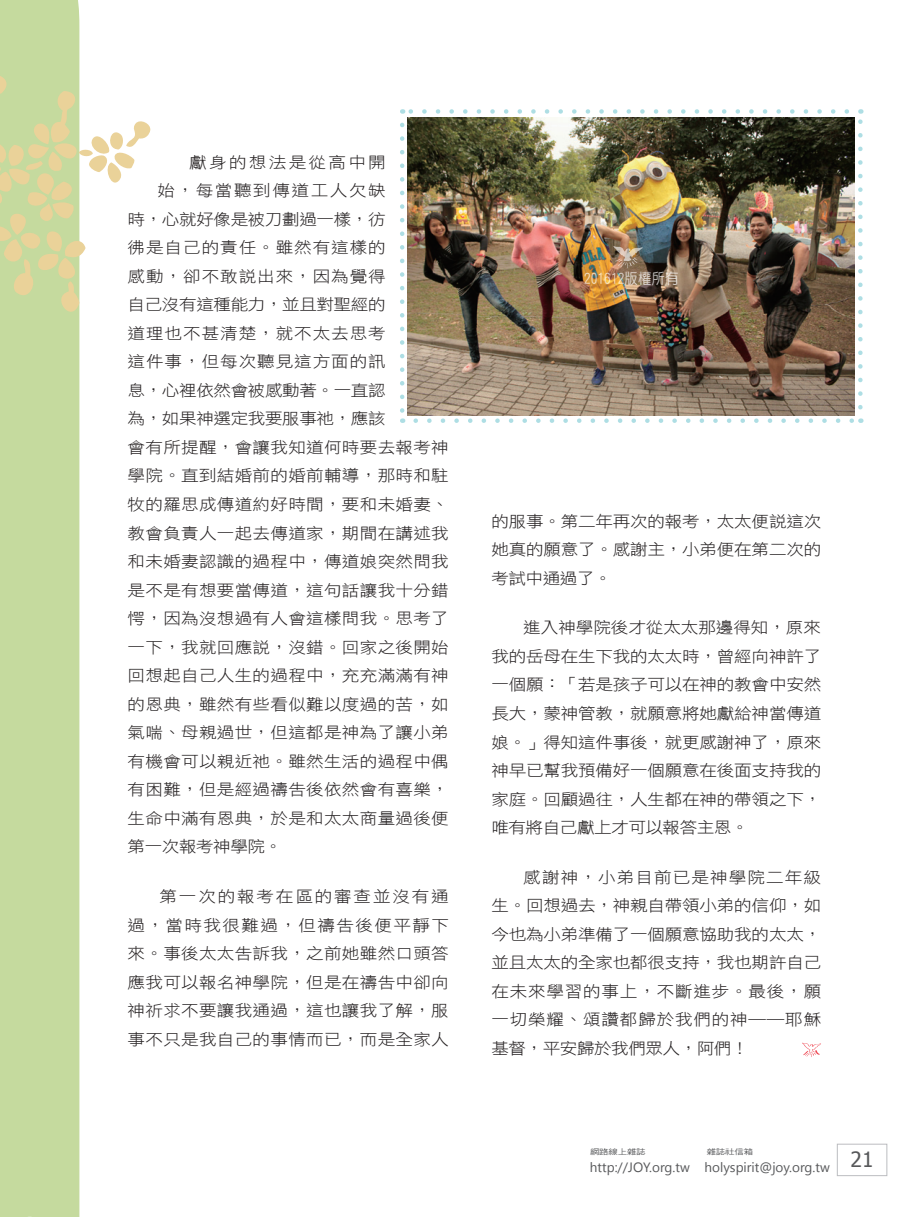
<style>
.page{position:relative;width:919px;height:1217px;background:#fff}
.page>*{position:absolute;margin:0;border:0;box-sizing:border-box;transform-origin:0 0}
.t1{font:15.75px/28.5px "DF Hei W3 WIN BF";letter-spacing:.015em;color:#231f20;text-align:justify;scale:1.11 1}
.t2{font:15.75px "DF Hei W3 WIN BF";letter-spacing:-.02em;color:#231f20;scale:1.11 1}
.t3{font:15.75px "DF Hei W3 WIN BF";letter-spacing:.055em;color:#231f20;scale:1.11 1}
.t4{font:15.75px "DF Hei W3 WIN BF";letter-spacing:.09em;color:#231f20;scale:1.11 1}
.t5{font:15.75px "DF Hei W3 WIN BF";letter-spacing:.13em;color:#231f20;scale:1.11 1}
.t6{font:15.75px "DF Hei W3 WIN BF";letter-spacing:-.025em;color:#231f20;scale:1.11 1}
.t7{font:15px "DF Yuan W5 WIN BF";color:#fff;scale:.9 1}
.t8{font:13.5px "Segoe UI";color:#57585a}
.t9{font:7.5px "DF Hei W5 WIN BF";letter-spacing:-.015em;color:#57585a;scale:1.25 1}
</style>
<div class="page">
<div style="left:837px;top:1143px;width:50px;height:32px;border:1px solid #bcbdc0"></div>
<div style="left:0;top:0;width:79px;height:1216px;background:#c5da9e"></div>
<svg style="left:0;top:14px;width:150px;height:312px"></svg>
<svg style="left:13px;top:1216px;width:35px;height:1px"></svg>
<svg style="left:802px;top:1042px;width:19px;height:14px"></svg>
<svg style="left:415px;top:418px;width:438px;height:5px"></svg>
<svg style="left:409px;top:109px;width:437px;height:5px"></svg>
<svg style="left:400px;top:125px;width:4px;height:298px"></svg>
<svg style="left:858px;top:109px;width:4px;height:298px"></svg>
<img style="left:408px;top:117px;width:446px;height:298px">
<svg style="left:613px;top:246px;width:29px;height:22px"></svg>
<p class="t5" style="left:189px;top:154px;width:178px">獻身的想法是從高中開</p>
<p class="t4" style="left:157px;top:182px;width:207px">始，每當聽到傳道工人欠缺</p>
<p class="t2" style="left:128px;top:211px;width:234px">時，心就好像是被刀劃過一樣，彷</p>
<p class="t3" style="left:128px;top:239px;width:234px">彿是自己的責任。雖然有這樣的</p>
<p class="t3" style="left:128px;top:268px;width:234px">感動，卻不敢說出來，因為覺得</p>
<p class="t2" style="left:128px;top:296px;width:234px">自己沒有這種能力，並且對聖經的</p>
<p class="t3" style="left:128px;top:325px;width:234px">道理也不甚清楚，就不太去思考</p>
<p class="t3" style="left:128px;top:353px;width:234px">這件事，但每次聽見這方面的訊</p>
<p class="t2" style="left:128px;top:382px;width:234px">息，心裡依然會被感動著。一直認</p>
<p class="t2" style="left:128px;top:410px;width:234px">為，如果神選定我要服事祂，應該</p>
<p class="t1" style="left:128px;top:433px;width:291px">會有所提醒，會讓我知道何時要去報考神</p>
<p class="t1" style="left:128px;top:461px;width:291px">學院。直到結婚前的婚前輔導，那時和駐</p>
<p class="t1" style="left:128px;top:490px;width:291px">牧的羅思成傳道約好時間，要和未婚妻、</p>
<p class="t1" style="left:128px;top:518px;width:291px">教會負責人一起去傳道家，期間在講述我</p>
<p class="t1" style="left:128px;top:547px;width:291px">和未婚妻認識的過程中，傳道娘突然問我</p>
<p class="t1" style="left:128px;top:575px;width:291px">是不是有想要當傳道，這句話讓我十分錯</p>
<p class="t1" style="left:128px;top:604px;width:291px">愕，因為沒想過有人會這樣問我。思考了</p>
<p class="t1" style="left:128px;top:632px;width:291px">一下，我就回應說，沒錯。回家之後開始</p>
<p class="t1" style="left:128px;top:661px;width:291px">回想起自己人生的過程中，充充滿滿有神</p>
<p class="t1" style="left:128px;top:689px;width:291px">的恩典，雖然有些看似難以度過的苦，如</p>
<p class="t1" style="left:128px;top:718px;width:291px">氣喘、母親過世，但這都是神為了讓小弟</p>
<p class="t1" style="left:128px;top:746px;width:291px">有機會可以親近祂。雖然生活的過程中偶</p>
<p class="t1" style="left:128px;top:775px;width:291px">有困難，但是經過禱告後依然會有喜樂，</p>
<p class="t1" style="left:128px;top:803px;width:291px">生命中滿有恩典，於是和太太商量過後便</p>
<p class="t6" style="left:128px;top:838px;width:141px">第一次報考神學院。</p>
<p class="t1" style="left:128px;top:881px;width:291px;text-indent:32px">第一次的報考在區的審查並沒有通過，當時我很難過，但禱告後便平靜下來。事後太太告訴我，之前她雖然口頭答應我可以報名神學院，但是在禱告中卻向神祈求不要讓我通過，這也讓我了解，服事不只是我自己的事情而已，而是全家人</p>
<p class="t7" style="left:584px;top:271px;width:106px">201612版權所有</p>
<p class="t1" style="left:491px;top:506px;width:298px">的服事。第二年再次的報考，太太便說這次她真的願意了。感謝主，小弟便在第二次的考試中通過了。</p>
<p class="t1" style="left:491px;top:613px;width:298px;text-indent:32px">進入神學院後才從太太那邊得知，原來我的岳母在生下我的太太時，曾經向神許了一個願：「若是孩子可以在神的教會中安然長大，蒙神管教，就願意將她獻給神當傳道娘。」得知這件事後，就更感謝神了，原來神早已幫我預備好一個願意在後面支持我的家庭。回顧過往，人生都在神的帶領之下，唯有將自己獻上才可以報答主恩。</p>
<p class="t1" style="left:491px;top:862px;width:298px;text-indent:32px">感謝神，小弟目前已是神學院二年級生。回想過去，神親自帶領小弟的信仰，如今也為小弟準備了一個願意協助我的太太，並且太太的全家也都很支持，我也期許自己在未來學習的事上，不斷進步。最後，願一切榮耀、頌讚都歸於我們的神――耶穌基督，平安歸於我們眾人，阿們！</p>
<p class="t9" style="left:590px;top:1147px;width:46px">網路線上雜誌</p>
<p class="t9" style="left:706px;top:1147px;width:39px">雜誌社信箱</p>
<p class="t8" style="left:590px;top:1157px;width:285px">http://JOY.org.tw holyspirit@joy.org.tw <sup>21</sup></p>
</div>
